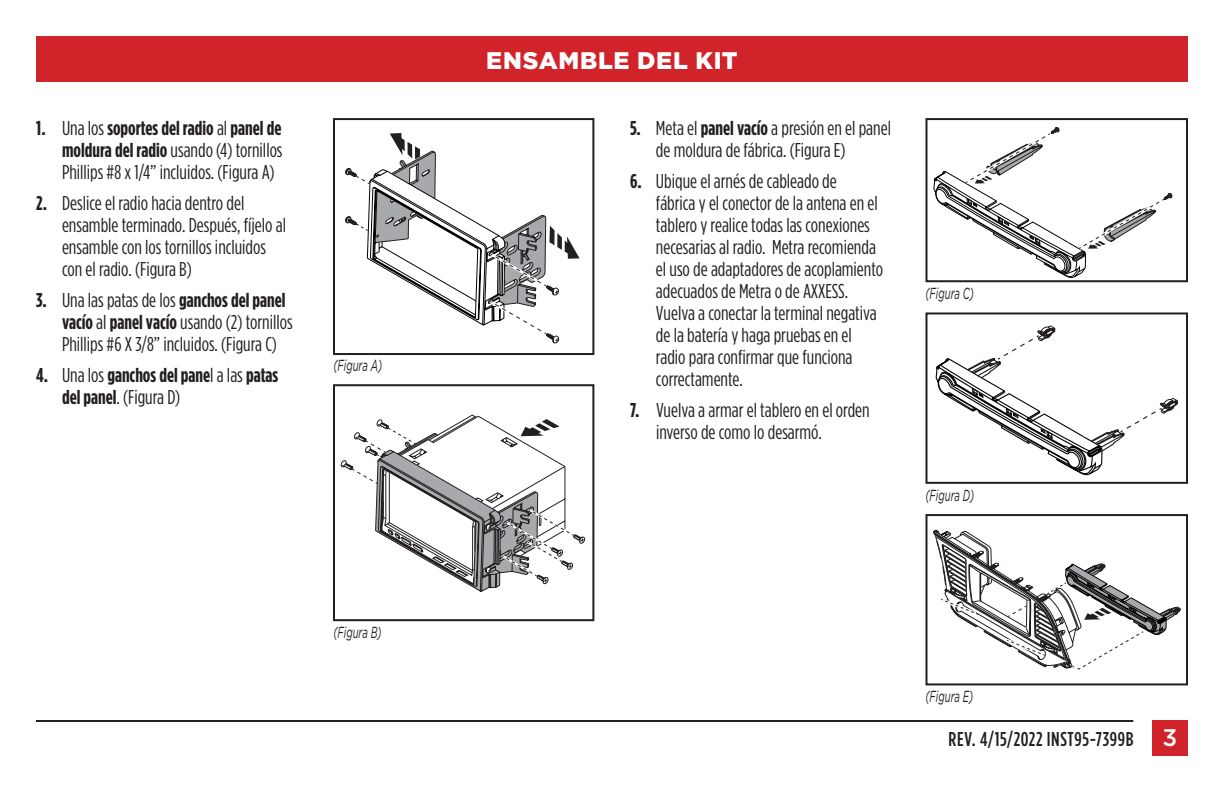
<style>
.page{position:relative;width:1224px;height:792px;background:#fff}
.page>*{position:absolute;margin:0;border:0;box-sizing:border-box;transform-origin:0 0}
.t1{font:900 24px "Gotham";letter-spacing:.03em;color:#fff}
.t2{font:20px/22px "Gotham Condensed";color:#231f20}
.t3{font:700 20px/22px "Gotham Condensed";color:#231f20}
.t4{font:500 20px "Gotham Condensed";letter-spacing:.03em;color:#231f20}
.t5{font:italic 16px "Gotham";color:#231f20;scale:.6 1}
.s1{font-weight:700}
.s2{font-weight:400}
.s3{font-family:"Gotham";font-size:24px;color:#fff}
</style>
<div class="page">
<div style="left:36px;top:36px;width:1152px;height:45px;background:#d1232a"></div>
<hr style="left:36px;top:720px;width:1097px;height:2px;background:#231f20">
<div style="left:1152px;top:720px;width:36px;height:36px;background:#d1232a"></div>
<svg style="left:341px;top:415px;width:244px;height:177px"></svg>
<div style="left:333px;top:384px;width:261px;height:237px;border:2px solid #231f20"></div>
<svg style="left:345px;top:133px;width:235px;height:211px"></svg>
<div style="left:333px;top:118px;width:261px;height:237px;border:2px solid #231f20"></div>
<svg style="left:933px;top:127px;width:239px;height:151px"></svg>
<div style="left:925px;top:118px;width:263px;height:164px;border:2px solid #231f20"></div>
<svg style="left:936px;top:325px;width:242px;height:150px"></svg>
<div style="left:925px;top:312px;width:263px;height:172px;border:2px solid #231f20"></div>
<svg style="left:933px;top:529px;width:247px;height:140px"></svg>
<div style="left:925px;top:514px;width:263px;height:171px;border:2px solid #231f20"></div>
<p class="t2" style="left:62px;top:117px;width:222px;text-align:justify;text-indent:-26px"><span class="s1">1.</span> Una los <span class="s1">soportes del radio</span> al <span class="s1">panel de moldura del radio</span> usando (4) tornillos Phillips #8 x 1/4” incluidos. (Figura A)</p>
<p class="t2" style="left:62px;top:192px;width:226px;text-indent:-26px"><span class="s1">2.</span> Deslice el radio hacia dentro del ensamble terminado. Después, fíjelo al ensamble con los tornillos incluidos con el radio. (Figura B)</p>
<p class="t2" style="left:62px;top:289px;width:232px;text-indent:-26px"><span class="s1">3.</span> Una las patas de los <span class="s1">ganchos del panel vacío</span> al <span class="s1">panel vacío</span> usando (2) tornillos<br>Phillips #6 X 3/8” incluidos. (Figura C)</p>
<p class="t3" style="left:62px;top:363px;width:218px;text-indent:-26px">4. <span class="s2">Una los</span> ganchos del pane<span class="s2">l a las</span> patas del panel<span class="s2">. (Figura D)</span></p>
<p class="t5" style="left:333px;top:357px;width:83px">(Figura A)</p>
<p class="t5" style="left:333px;top:623px;width:82px">(Figura B)</p>
<p class="t1" style="left:486px;top:47px;width:253px">ENSAMBLE DEL KIT</p>
<p class="t2" style="left:656px;top:117px;width:237px;text-indent:-26px"><span class="s1">5.</span> Meta el <span class="s1">panel vacío</span> a presión en el panel de moldura de fábrica. (Figura E)</p>
<p class="t2" style="left:656px;top:170px;width:229px;text-indent:-26px"><span class="s1">6.</span> Ubique el arnés de cableado de<br>fábrica y el conector de la antena en el tablero y realice todas las conexiones necesarias al radio. Metra recomienda el uso de adaptadores de acoplamiento adecuados de Metra o de AXXESS.<br>Vuelva a conectar la terminal negativa de la batería y haga pruebas en el radio para confirmar que funciona correctamente.</p>
<p class="t2" style="left:656px;top:399px;width:215px;text-indent:-26px"><span class="s1">7.</span> Vuelva a armar el tablero en el orden inverso de como lo desarmó.</p>
<p class="t5" style="left:925px;top:285px;width:82px">(Figura C)</p>
<p class="t5" style="left:925px;top:486px;width:83px">(Figura D)</p>
<p class="t5" style="left:925px;top:688px;width:81px">(Figura E)</p>
<p class="t4" style="left:949px;top:728px;width:230px">REV. 4/15/2022 INST95-7399B <span class="s3">3</span></p>
</div>
